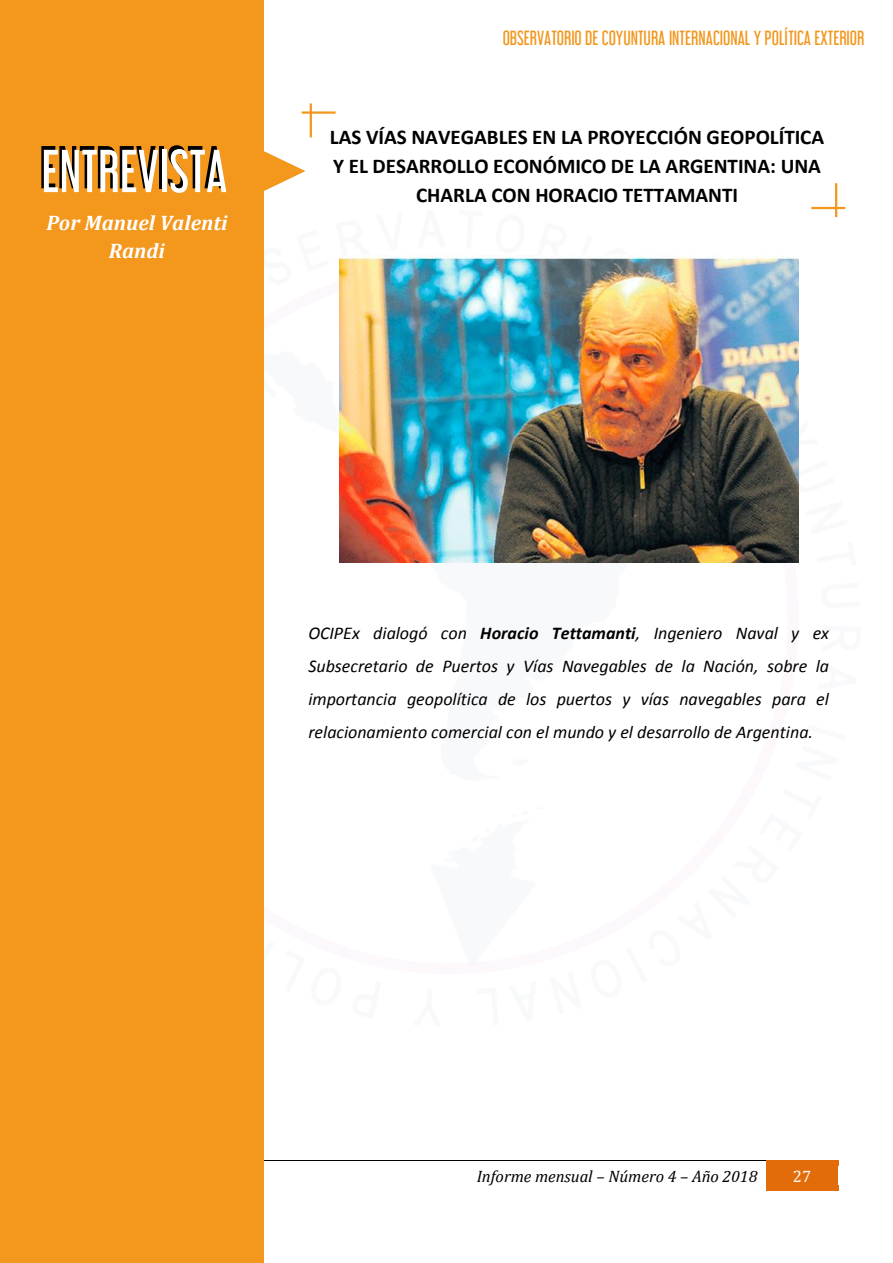
<style>
.page{position:relative;width:893px;height:1263px;background:#fff}
.page>*{position:absolute;margin:0;border:0;box-sizing:border-box;transform-origin:0 0}
.t1{font:54px "Libel Suit Rg";color:#000}
.t2{font:700 21px/29.4px "Calibri";color:#000;text-align:center}
.t3{font:italic 700 21px/28.7px "Cambria";color:#fff;text-align:center}
.t4{font:italic 18px/33px "Calibri";color:#000;text-align:justify}
.t5{font:18px "Libel Suit Rg";color:#f2971d}
.t6{font:italic 16.5px "Cambria";color:#000}
.t7{font:16.5px "Cambria";color:#fff}
.s1{font-weight:700}
</style>
<div class="page">
<div style="left:766px;top:1166px;width:9px;height:19px;background:#e36c0a"></div>
<div style="left:829px;top:1166px;width:9px;height:19px;background:#e36c0a"></div>
<div style="left:775px;top:1166px;width:54px;height:19px;background:#e36c0a"></div>
<hr style="left:119px;top:1160px;width:647px;height:1px;background:#000">
<div style="left:767px;top:1160px;width:71px;height:6px;background:#e36c0a"></div>
<div style="left:766px;top:1185px;width:72px;height:5px;background:#e36c0a"></div>
<div style="left:1px;top:6px;width:262px;height:1251px;background:#f3971d"></div>
<div style="left:31px;top:139px;width:217px;height:76px;background:#f3971d"></div>
<div style="left:31px;top:195px;width:211px;height:85px;background:#f3971d"></div>
<svg style="left:244px;top:142px;width:61px;height:59px"></svg>
<img style="left:340px;top:256px;width:458px;height:306px">
<hr style="left:310px;top:104px;width:2px;height:33px;background:#f3971d">
<hr style="left:302px;top:111px;width:34px;height:3px;background:#f3971d">
<hr style="left:835px;top:183px;width:2px;height:34px;background:#f3971d">
<hr style="left:811px;top:207px;width:34px;height:2px;background:#f3971d">
<p class="t1" style="left:39px;top:135px;width:187px">ENTREVISTA</p>
<h1 class="t3" style="left:46px;top:208px;width:183px">Por Manuel Valenti<br>Randi</h1>
<p class="t5" style="left:503px;top:27px;width:363px">OBSERVATORIO DE COYUNTURA INTERNACIONAL Y POLÍTICA EXTERIOR</p>
<h2 class="t2" style="left:330px;top:124px;width:496px">LAS VÍAS NAVEGABLES EN LA PROYECCIÓN GEOPOLÍTICA<br>Y EL DESARROLLO ECONÓMICO DE LA ARGENTINA: UNA<br>CHARLA CON HORACIO TETTAMANTI</h2>
<p class="t4" style="left:308px;top:618px;width:522px">OCIPEx dialogó con <span class="s1">Horacio Tettamanti</span>, Ingeniero Naval y ex Subsecretario de Puertos y Vías Navegables de la Nación, sobre la importancia geopolítica de los puertos y vías navegables para el relacionamiento comercial con el mundo y el desarrollo de Argentina.</p>
<p class="t6" style="left:477px;top:1166px;width:282px">Informe mensual – Número 4 – Año 2018</p>
<p class="t7" style="left:793px;top:1166px;width:20px">27</p>
</div>
